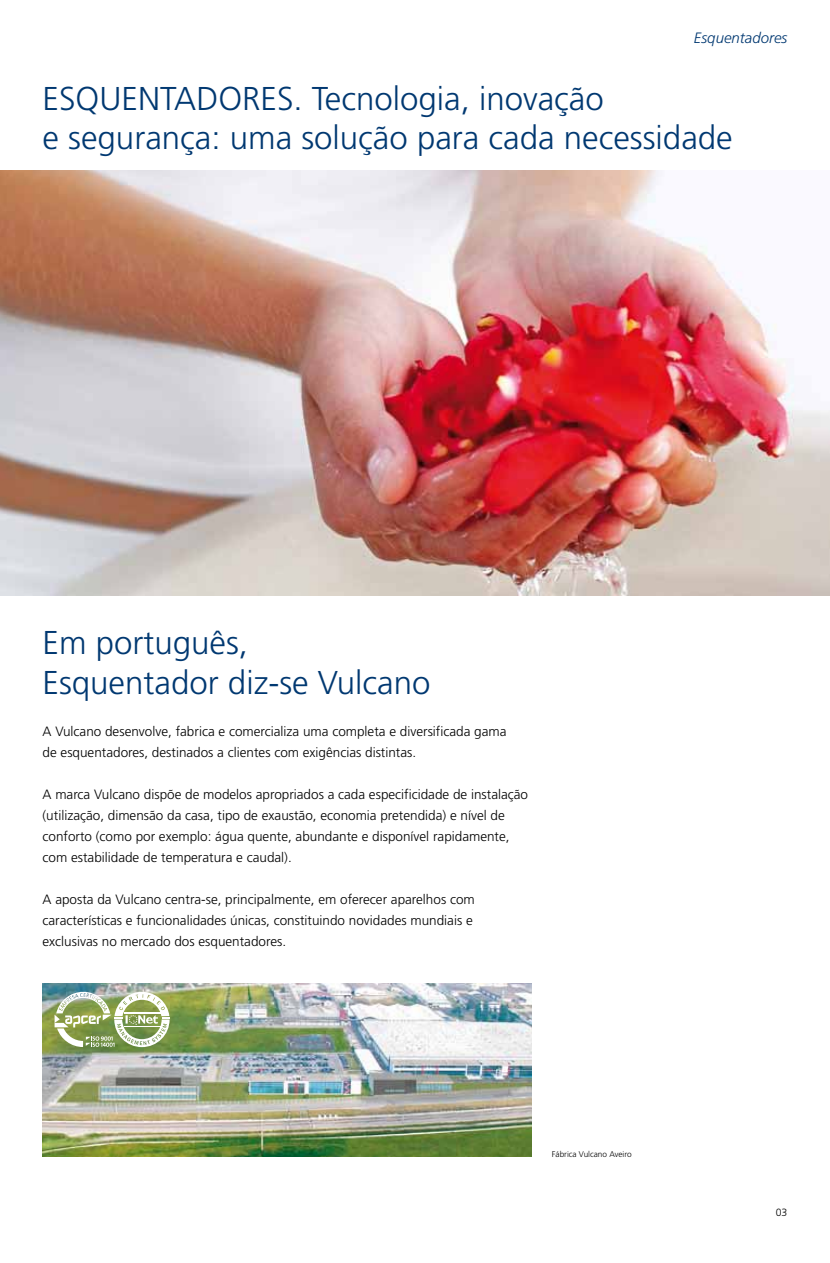
<style>
.page{position:relative;width:830px;height:1263px;background:#fff}
.page>*{position:absolute;margin:0;border:0;box-sizing:border-box;transform-origin:0 0}
.t1{font:300 33px/39.6px "Frutiger";color:#003871}
.t2{font:italic 300 15px "Frutiger";color:#003871}
.t3{font:300 13.5px/21px "Frutiger";color:#000}
.t4{font:300 10.5px "Frutiger";color:#000}
.t5{font:300 8.25px "Frutiger";color:#000}
</style>
<div class="page">
<img style="left:43px;top:984px;width:487px;height:173px">
<img style="left:0;top:170px;width:829px;height:425px">
<svg style="left:55px;top:992px;width:114px;height:55px"></svg>
<p class="t2" style="left:693px;top:29px;width:95px">Esquentadores</p>
<h1 class="t1" style="left:43px;top:79px;width:691px">ESQUENTADORES. Tecnologia, inovação<br>e segurança: uma solução para cada necessidade</h1>
<h1 class="t1" style="left:43px;top:623px;width:389px">Em português,<br>Esquentador diz-se Vulcano</h1>
<p class="t3" style="left:43px;top:721px;width:465px">A Vulcano desenvolve, fabrica e comercializa uma completa e diversificada gama de esquentadores, destinados a clientes com exigências distintas.</p>
<p class="t3" style="left:43px;top:784px;width:487px">A marca Vulcano dispõe de modelos apropriados a cada especificidade de instalação (utilização, dimensão da casa, tipo de exaustão, economia pretendida) e nível de conforto (como por exemplo: água quente, abundante e disponível rapidamente, com estabilidade de temperatura e caudal).</p>
<p class="t3" style="left:43px;top:889px;width:433px">A aposta da Vulcano centra-se, principalmente, em oferecer aparelhos com características e funcionalidades únicas, constituindo novidades mundiais e exclusivas no mercado dos esquentadores.</p>
<p class="t5" style="left:551px;top:1149px;width:81px">Fábrica Vulcano Aveiro</p>
<p class="t4" style="left:775px;top:1206px;width:13px">03</p>
</div>
